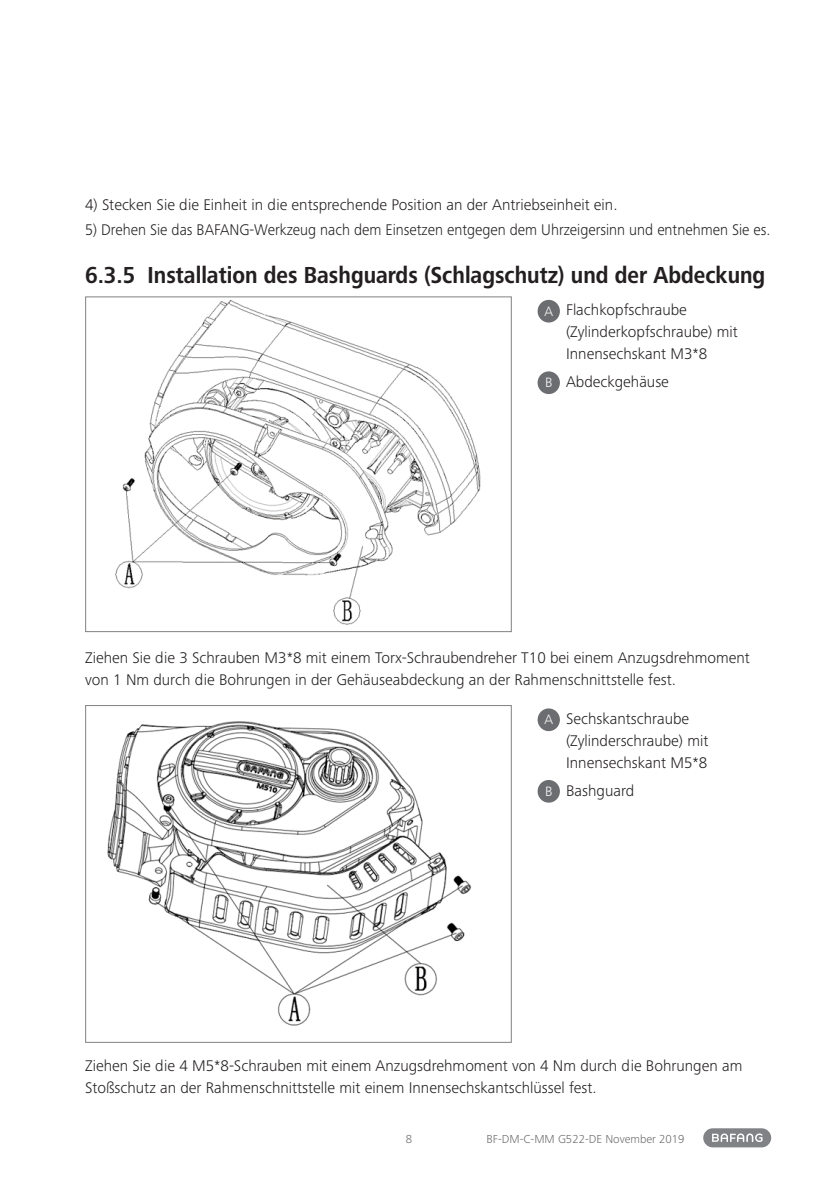
<style>
.page{position:relative;width:840px;height:1191px;background:#fff}
.page>*{position:absolute;margin:0;border:0;box-sizing:border-box;transform-origin:0 0}
.t1{font:700 24px "Frutiger Next Pro";color:#231f20;scale:.89 1}
.BAF_Text_en{font:300 16px/22px "Frutiger Next Pro";color:#231f20}
.BAF_Text_en-2{font:300 16px "Frutiger Next Pro";color:#231f20;scale:.95 1}
.BAF_Bullets{font:300 14px "Frutiger Next Pro";color:#fff}
.t2{font:300 12px "Frutiger Next Pro";color:#6c6d70}
</style>
<div class="page">
<div style="left:702px;top:1128px;width:68px;height:19px;background:#808285;border-radius:10px"></div>
<svg style="left:712px;top:1133px;width:50px;height:9px"></svg>
<img style="left:115px;top:300px;width:366px;height:325px">
<div style="left:85px;top:296px;width:426px;height:336px;border:1px solid #808285"></div>
<div style="left:537px;top:300px;width:22px;height:22px;background:#6c6d70;border-radius:50%"></div>
<div style="left:537px;top:371px;width:22px;height:23px;background:#6c6d70;border-radius:50%"></div>
<img style="left:107px;top:721px;width:364px;height:305px">
<div style="left:85px;top:705px;width:426px;height:337px;border:1px solid #808285"></div>
<div style="left:537px;top:708px;width:22px;height:23px;background:#6c6d70;border-radius:50%"></div>
<div style="left:537px;top:780px;width:22px;height:22px;background:#6c6d70;border-radius:50%"></div>
<p class="BAF_Text_en" style="left:85px;top:194px;width:533px">4) Stecken Sie die Einheit in die entsprechende Position an der Antriebseinheit ein.</p>
<p class="BAF_Text_en-2" style="left:85px;top:220px;width:722px">5) Drehen Sie das BAFANG-Werkzeug nach dem Einsetzen entgegen dem Uhrzeigersinn und entnehmen Sie es.</p>
<p class="t1" style="left:85px;top:261px;width:765px">6.3.5 Installation des Bashguards (Schlagschutz) und der Abdeckung</p>
<p class="BAF_Text_en" style="left:565px;top:299px;width:173px">Flachkopfschraube (Zylinderkopfschraube) mit<br>Innensechskant M3*8</p>
<p class="BAF_Text_en" style="left:565px;top:371px;width:104px">Abdeckgehäuse</p>
<p class="BAF_Bullets" style="left:544px;top:303px;width:10px">A</p>
<p class="BAF_Bullets" style="left:544px;top:375px;width:9px">B</p>
<p class="BAF_Text_en" style="left:85px;top:647px;width:666px">Ziehen Sie die 3 Schrauben M3*8 mit einem Torx-Schraubendreher T10 bei einem Anzugsdrehmoment von 1 Nm durch die Bohrungen in der Gehäuseabdeckung an der Rahmenschnittstelle fest.</p>
<p class="BAF_Text_en" style="left:565px;top:707px;width:144px">Sechskantschraube (Zylinderschraube) mit<br>Innensechskant M5*8</p>
<p class="BAF_Text_en" style="left:565px;top:779px;width:70px">Bashguard</p>
<p class="BAF_Bullets" style="left:544px;top:712px;width:10px">A</p>
<p class="BAF_Bullets" style="left:544px;top:783px;width:9px">B</p>
<p class="BAF_Text_en" style="left:85px;top:1054px;width:658px">Ziehen Sie die 4 M5*8-Schrauben mit einem Anzugsdrehmoment von 4 Nm durch die Bohrungen am<br>Stoßschutz an der Rahmenschnittstelle mit einem Innensechskantschlüssel fest.</p>
<p class="t2" style="left:405px;top:1132px;width:8px">8</p>
<p class="t2" style="left:486px;top:1132px;width:199px">BF-DM-C-MM G522-DE November 2019</p>
</div>
